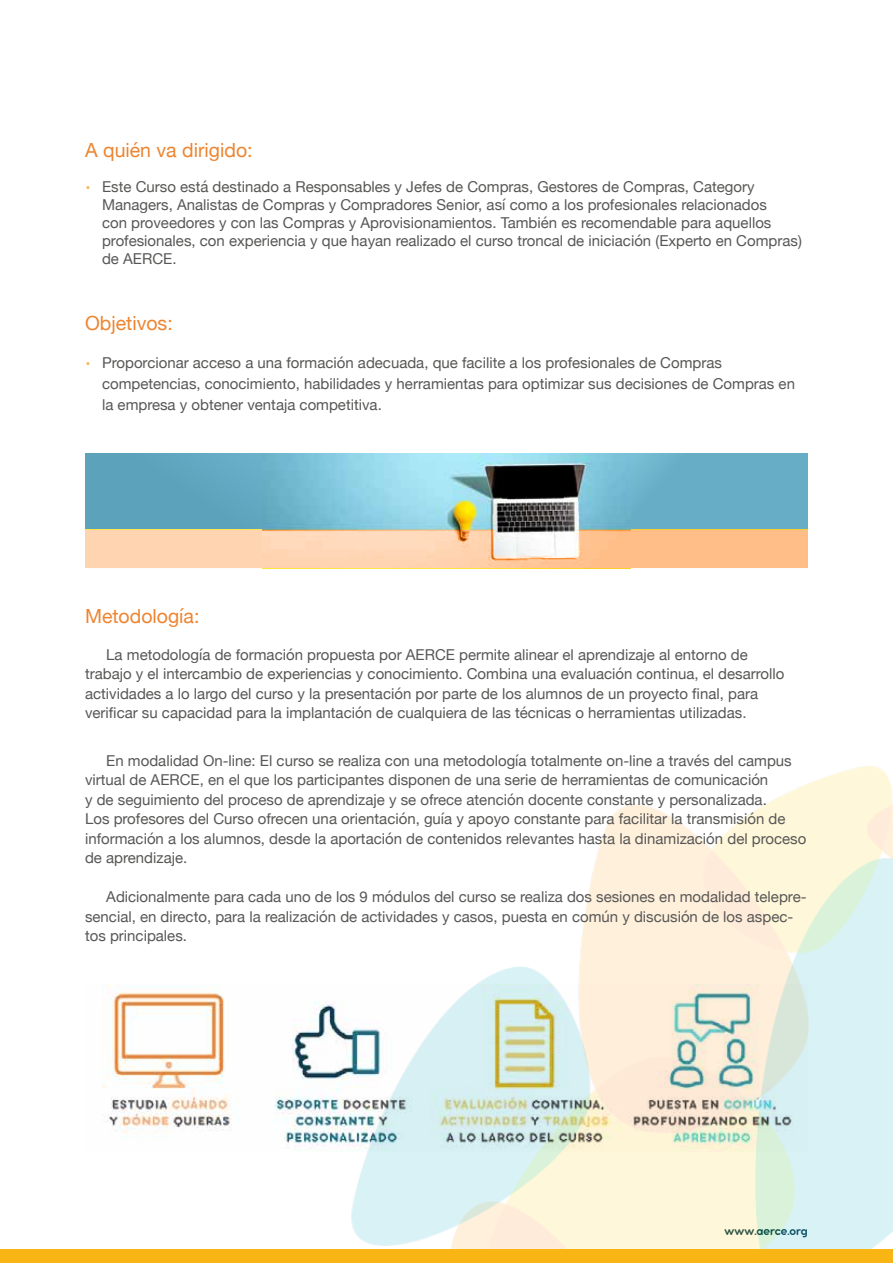
<style>
.page{position:relative;width:893px;height:1263px;background:#fff}
.page>*{position:absolute;margin:0;border:0;box-sizing:border-box;transform-origin:0 0}
.t1{font:19.5px "Helvetica Neue";color:#ed8531}
.t2{font:15px/19.5px "Helvetica Neue";color:#575756}
.t3{font:12px "Bubbleboddy Neue Trial";color:#093e52}
.s1{font-family:"Exo 2";font-weight:300;font-size:16.5px;color:#f9b34f}
</style>
<div class="page">
<div style="left:0;top:1249px;width:893px;height:14px;background:#f9b513"></div>
<img style="left:102px;top:985px;width:706px;height:166px">
<div style="left:85px;top:454px;width:179px;height:76px;background:#5ca2bb"></div>
<div style="left:629px;top:454px;width:179px;height:76px;background:#67adc6"></div>
<img style="left:262px;top:454px;width:368px;height:76px">
<svg style="left:85px;top:530px;width:723px;height:38px;background:#fdcea7"></svg>
<h1 class="t1" style="left:85px;top:136px;width:169px">A quién va dirigido:</h1>
<p class="t2" style="left:102px;top:179px;width:701px;line-height:18px;text-indent:-17px"><span class="s1">•</span> Este Curso está destinado a Responsables y Jefes de Compras, Gestores de Compras, Category Managers, Analistas de Compras y Compradores Senior, así como a los profesionales relacionados<br>con proveedores y con las Compras y Aprovisionamientos. También es recomendable para aquellos profesionales, con experiencia y que hayan realizado el curso troncal de iniciación (Experto en Compras) de AERCE.</p>
<h1 class="t1" style="left:85px;top:309px;width:89px">Objetivos:</h1>
<p class="t2" style="left:102px;top:353px;width:694px;line-height:21px;text-indent:-17px"><span class="s1">•</span> Proporcionar acceso a una formación adecuada, que facilite a los profesionales de Compras competencias, conocimiento, habilidades y herramientas para optimizar sus decisiones de Compras en la empresa y obtener ventaja competitiva.</p>
<h1 class="t1" style="left:85px;top:602px;width:116px">Metodología:</h1>
<p class="t2" style="left:85px;top:645px;width:701px;text-indent:21px">La metodología de formación propuesta por AERCE permite alinear el aprendizaje al entorno de trabajo y el intercambio de experiencias y conocimiento. Combina una evaluación continua, el desarrollo actividades a lo largo del curso y la presentación por parte de los alumnos de un proyecto final, para verificar su capacidad para la implantación de cualquiera de las técnicas o herramientas utilizadas.</p>
<p class="t2" style="left:85px;top:751px;width:723px;text-indent:21px">En modalidad On-line: El curso se realiza con una metodología totalmente on-line a través del campus virtual de AERCE, en el que los participantes disponen de una serie de herramientas de comunicación<br>y de seguimiento del proceso de aprendizaje y se ofrece atención docente constante y personalizada.<br>Los profesores del Curso ofrecen una orientación, guía y apoyo constante para facilitar la transmisión de información a los alumnos, desde la aportación de contenidos relevantes hasta la dinamización del proceso de aprendizaje.</p>
<p class="t2" style="left:85px;top:888px;width:723px;text-indent:21px">Adicionalmente para cada uno de los 9 módulos del curso se realiza dos sesiones en modalidad telepre&shy;sencial, en directo, para la realización de actividades y casos, puesta en común y discusión de los aspec&shy;tos principales.</p>
<p class="t3" style="left:725px;top:1224px;width:85px">www.aerce.org</p>
</div>
